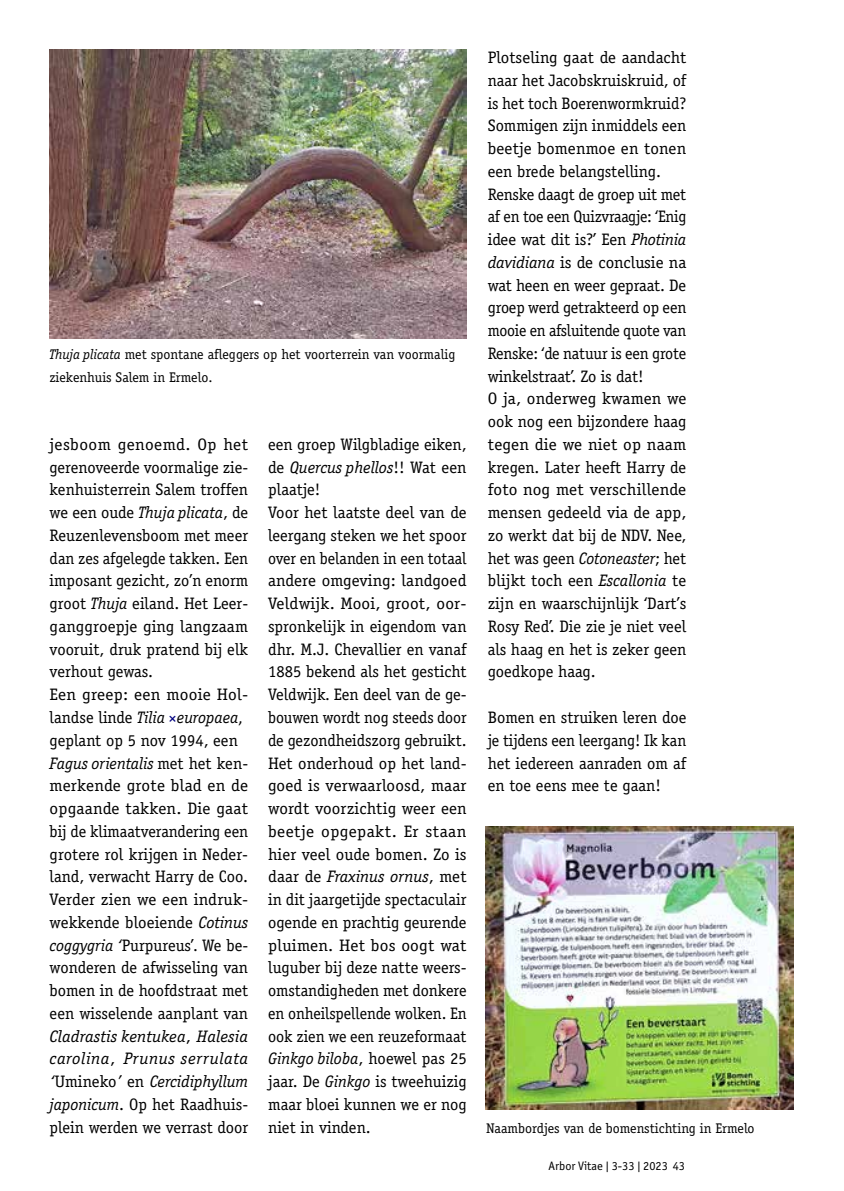
<style>
.page{position:relative;width:844px;height:1191px;background:#fff}
.page>*{position:absolute;margin:0;border:0;box-sizing:border-box;transform-origin:0 0}
.t1{font:16.62px/22.8px "Officina Serif";color:#000}
.t2{font:16.62px/22.8px "Officina Serif";color:#000;scale:1.05 1}
.t3{font:italic 16.62px "Officina Ser ITC";color:#000}
.t4{font:italic 16.62px/22.8px "Officina Ser ITC";color:#000;text-align:justify;scale:1.05 1}
.t5{font:14px/22.8px "Officina Serif";color:#000}
.t6{font:12.25px "Officina Sans ITC Pro";color:#000}
.s1{font-family:"Officina Ser ITC";font-style:italic}
.s2{font-family:"Officina Serif";font-style:normal}
.s3{font-family:"Officina Serif";font-style:normal;color:#000080}
.s4{font-family:"Calibri";font-style:normal}
</style>
<div class="page">
<img style="left:50px;top:50px;width:416px;height:289px">
<img style="left:485px;top:826px;width:307px;height:284px">
<p class="t5" style="left:49px;top:343px;width:407px"><span class="s1">Thuja plicata</span> met spontane afleggers op het voorterrein van voormalig ziekenhuis Salem in Ermelo.</p>
<p class="t2" style="left:50px;top:433px;width:191px">jesboom genoemd. Op het gerenoveerde voormalige zie&shy;kenhuisterrein Salem troffen we een oude <span class="s1">Thuja plicata</span>, de<br>Reuzenlevensboom met meer dan zes afgelegde takken. Een imposant gezicht, zo’n enorm groot <span class="s1">Thuja</span> eiland. Het Leer&shy;ganggroepje ging langzaam vooruit, druk pratend bij elk verhout gewas.<br>Een greep: een mooie Hol-</p>
<p class="t3" style="left:50px;top:708px;width:194px"><span class="s2">landse linde</span> Tilia <span class="s3">×</span>europaea<span class="s4">,</span></p>
<p class="t1" style="left:50px;top:729px;width:190px">geplant op 5 nov 1994, een</p>
<p class="t3" style="left:50px;top:753px;width:200px">Fagus orientalis <span class="s2">met het ken-</span></p>
<p class="t2" style="left:50px;top:774px;width:191px;text-align:justify">merkende grote blad en de opgaande takken. Die gaat bij de klimaatverandering een grotere rol krijgen in Neder&shy;land, verwacht Harry de Coo.<br>Verder zien we een indruk&shy;wekkende bloeiende <span class="s1">Cotinus coggygria ‘</span>Purpureus’<span class="s1">.</span> We be&shy;wonderen de afwisseling van bomen in de hoofdstraat met een wisselende aanplant van</p>
<p class="t4" style="left:50px;top:1024px;width:190px">Cladrastis kentukea<span class="s2">,</span> Halesia carolina<span class="s2">,</span> Prunus serrulata ‘<span class="s2">Umineko</span>’ <span class="s2">en</span> Cercidiphyllum</p>
<p class="t1" style="left:50px;top:1093px;width:200px"><span class="s1">japonicum</span>. Op het Raadhuis&shy;plein werden we verrast door</p>
<p class="t1" style="left:268px;top:433px;width:200px">een groep Wilgbladige eiken,</p>
<p class="t3" style="left:268px;top:458px;width:200px"><span class="s2">de</span> Quercus phellos<span class="s2">!! Wat een</span></p>
<p class="t1" style="left:268px;top:478px;width:200px">plaatje!<br>Voor het laatste deel van de leergang steken we het spoor over en belanden in een totaal andere omgeving: landgoed<br>Veldwijk. Mooi, groot, oor&shy;spronkelijk in eigendom van dhr. M.J. Chevallier en vanaf<br>1885 bekend als het gesticht<br>Veldwijk<span class="s1">.</span> Een deel van de ge&shy;bouwen wordt nog steeds door de gezondheidszorg gebruikt.<br>Het onderhoud op het land&shy;goed is verwaarloosd, maar wordt voorzichtig weer een beetje opgepakt. Er staan hier veel oude bomen. Zo is</p>
<p class="t3" style="left:268px;top:867px;width:200px"><span class="s2">daar de</span> Fraxinus ornus<span class="s2">, met</span></p>
<p class="t1" style="left:268px;top:888px;width:200px;text-align:justify">in dit jaargetijde spectaculair ogende en prachtig geurende pluimen. Het bos oogt wat luguber bij deze natte weers&shy;omstandigheden met donkere en onheilspellende wolken. En ook zien we een reuzeformaat</p>
<p class="t3" style="left:268px;top:1049px;width:200px">Ginkgo biloba<span class="s2">, hoewel pas 25</span></p>
<p class="t1" style="left:268px;top:1070px;width:200px;text-align:justify">jaar. De <span class="s1">Ginkgo</span> is tweehuizig maar bloei kunnen we er nog niet in vinden.</p>
<p class="t1" style="left:487px;top:46px;width:200px">Plotseling gaat de aandacht naar het Jacobskruiskruid, of is het toch Boerenwormkruid?<br>Sommigen zijn inmiddels een beetje bomenmoe en tonen een brede belangstelling.<br>Renske daagt de groep uit met af en toe een Quizvraagje: ‘Enig idee wat dit is?’ Een <span class="s1">Photinia davidiana</span> is de conclusie na wat heen en weer gepraat. De groep werd getrakteerd op een mooie en afsluitende quote van<br>Renske: ‘de natuur is een grote winkelstraat’. Zo is dat!<br>O ja, onderweg kwamen we ook nog een bijzondere haag tegen die we niet op naam kregen. Later heeft Harry de foto nog met verschillende mensen gedeeld via de app, zo werkt dat bij de NDV. Nee, het was geen <span class="s1">Cotoneaster</span>; het blijkt toch een <span class="s1">Escallonia</span> te zijn en waarschijnlijk ‘Dart’s<br>Rosy Red’. Die zie je niet veel als haag en het is zeker geen goedkope haag.</p>
<p class="t1" style="left:487px;top:706px;width:200px;text-align:justify">Bomen en struiken leren doe je tijdens een leergang! Ik kan het iedereen aanraden om af en toe eens mee te gaan!</p>
<p class="t5" style="left:486px;top:1116px;width:269px">Naambordjes van de bomenstichting in Ermelo</p>
<p class="t6" style="left:548px;top:1158px;width:138px">Arbor Vitae | 3-33 | 2023 43</p>
</div>
